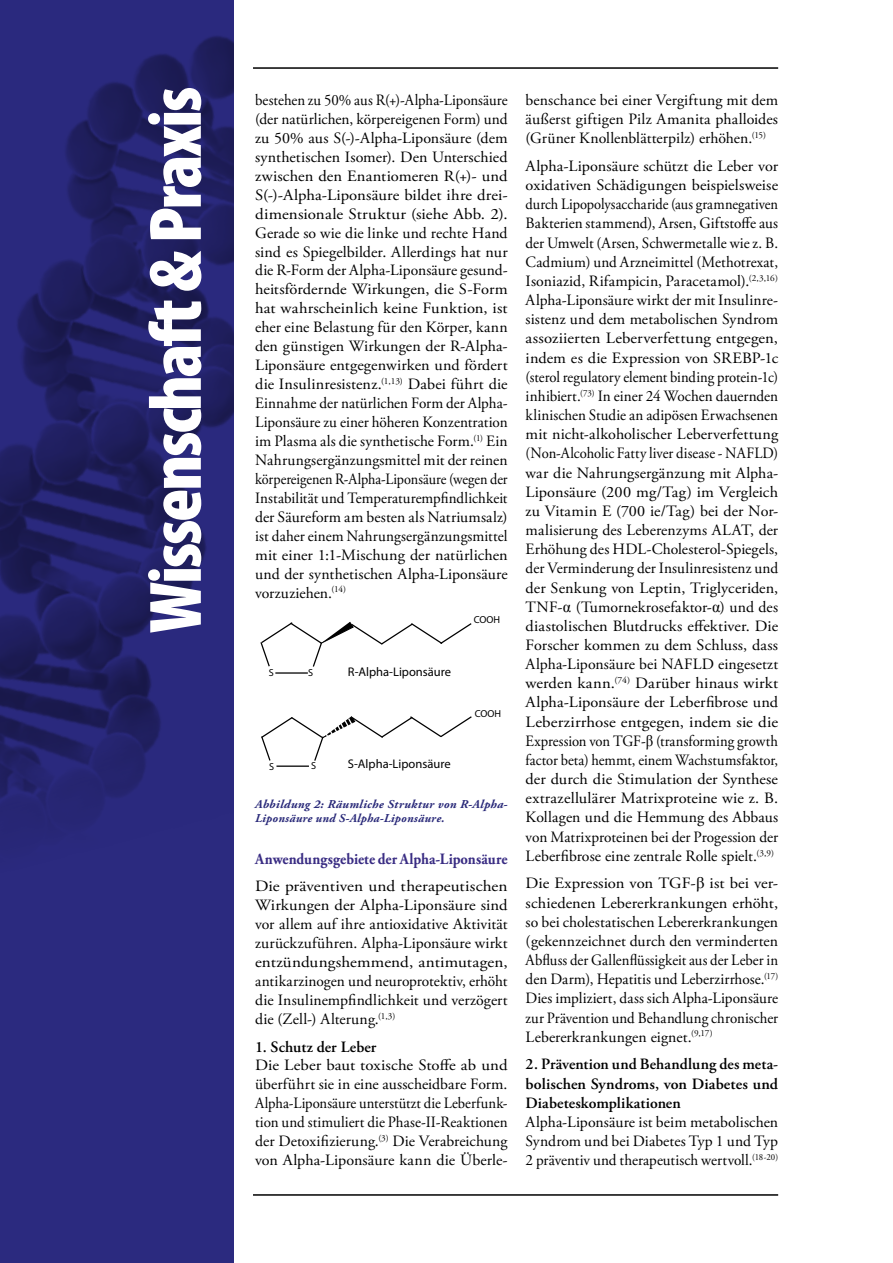
<style>
.page{position:relative;width:893px;height:1263px;background:#fff}
.page>*{position:absolute;margin:0;border:0;box-sizing:border-box;transform-origin:0 0}
.t1{font:900 condensed 75px "Myriad Pro";letter-spacing:-.03em;color:#fff}
.t2{font:15.75px/19.2px "Adobe Garamond Pro";color:#000;text-align:justify}
.t3{font:15.75px/18.9px "Adobe Garamond Pro";color:#000;text-align:justify;scale:.94 1}
.t4{font:15.75px/19.2px "Adobe Garamond Pro";color:#000;text-align:justify;scale:1.06 1}
.t5{font:15.75px/18.9px "Adobe Garamond Pro";color:#000;text-align:justify;scale:1.1 1}
.t6{font:15.75px/18.9px "Adobe Garamond Pro";color:#000;text-align:justify;scale:1.07 1}
.t7{font:600 15.75px/19.2px "Adobe Garamond Pro";letter-spacing:.005em;color:#000;text-align:justify}
.t8{font:700 15.75px "Adobe Garamond Pro";letter-spacing:.005em;color:#392c83;scale:.92 1}
.t9{font:12.6px "Myriad Pro";color:#000}
.t10{font:italic 700 12px/14.4px "Adobe Garamond Pro";letter-spacing:.025em;color:#292979;scale:1.04 1}
.t11{font:10.2px "Myriad Pro";color:#000}
.s1{font-family:"Times New Roman"}
</style>
<div class="page">
<div style="left:0;top:0;width:234px;height:1263px;background:#2b2a7f"></div>
<hr style="left:253px;top:1194px;width:525px;height:2px;background:#000">
<hr style="left:253px;top:67px;width:525px;height:2px;background:#000">
<img style="left:0;top:36px;width:234px;height:792px">
<hr style="left:276px;top:765px;width:33px;height:2px;background:#000">
<svg style="left:261px;top:716px;width:211px;height:45px"></svg>
<svg style="left:260px;top:622px;width:212px;height:45px"></svg>
<hr style="left:275px;top:672px;width:33px;height:2px;background:#000">
<h1 class="t1" style="left:128px;top:633px;width:548px;rotate:-90deg">Wissenschaft &amp; Praxis</h1>
<p class="t3" style="left:255px;top:91px;width:270px">bestehen zu 50% aus R(+)-Alpha-Liponsäure (der natürlichen, körpereigenen Form) und zu 50% aus S(-)-Alpha-Liponsäure (dem synthetischen Isomer). Den Unterschied zwischen den Enantiomeren R(+)- und S(-)-Alpha-Liponsäure bildet ihre drei&shy;dimensionale Struktur (siehe Abb. 2).<br>Gerade so wie die linke und rechte Hand sind es Spiegelbilder. Allerdings hat nur die R-Form der Alpha-Liponsäure gesund&shy;heitsfördernde Wirkungen, die S-Form hat wahrscheinlich keine Funktion, ist eher eine Belastung für den Körper, kann den günstigen Wirkungen der R-Alpha-Liponsäure entgegenwirken und fördert die Insulinresistenz.<sup>(1,13)</sup> Dabei führt die Einnahme der natürlichen Form der Alpha-Liponsäure zu einer höheren Konzentration im Plasma als die synthetische Form.<sup>(1)</sup> Ein Nahrungsergänzungsmittel mit der reinen körpereigenen R-Alpha-Liponsäure (wegen der Instabilität und Temperaturempfindlichkeit der Säureform am besten als Natriumsalz) ist daher einem Nahrungsergänzungsmittel mit einer 1:1-Mischung der natürlichen und der synthetischen Alpha-Liponsäure vorzuziehen.<sup>(14)</sup></p>
<p class="t11" style="left:474px;top:613px;width:28px">COOH</p>
<p class="t11" style="left:269px;top:666px;width:7px">S</p>
<p class="t11" style="left:269px;top:760px;width:7px">S</p>
<p class="t11" style="left:308px;top:666px;width:7px">S</p>
<p class="t9" style="left:348px;top:664px;width:105px">R-Alpha-Liponsäure</p>
<p class="t11" style="left:311px;top:759px;width:7px">S</p>
<p class="t9" style="left:348px;top:756px;width:104px">S-Alpha-Liponsäure</p>
<p class="t11" style="left:475px;top:707px;width:28px">COOH</p>
<p class="t10" style="left:255px;top:797px;width:244px">Abbildung 2: Räumliche Struktur von R-Alpha-<br>Liponsäure und S-Alpha-Liponsäure.</p>
<p class="t8" style="left:255px;top:850px;width:276px">Anwendungsgebiete der Alpha-Liponsäure</p>
<p class="t5" style="left:255px;top:877px;width:231px">Die präventiven und therapeutischen Wirkungen der Alpha-Liponsäure sind vor allem auf ihre antioxidative Aktivität zurückzuführen. Alpha-Liponsäure wirkt entzündungshemmend, antimutagen, antikarzinogen und neuroprotektiv, erhöht die Insulinempfindlichkeit und verzögert die (Zell-) Alterung.<sup>(1,3)</sup></p>
<p class="t7" style="left:255px;top:1037px;width:123px">1. Schutz der Leber</p>
<p class="t6" style="left:255px;top:1056px;width:237px">Die Leber baut toxische Stoffe ab und überführt sie in eine ausscheidbare Form.<br>Alpha-Liponsäure unterstützt die Leberfunk&shy;tion und stimuliert die Phase-II-Reaktionen der Detoxifizierung.<sup>(3)</sup> Die Verabreichung von Alpha-Liponsäure kann die Überle-</p>
<p class="t2" style="left:526px;top:91px;width:254px">benschance bei einer Vergiftung mit dem äußerst giftigen Pilz Amanita phalloides (Grüner Knollenblätterpilz) erhöhen.<sup>(15)</sup></p>
<p class="t2" style="left:526px;top:157px;width:254px">Alpha-Liponsäure schützt die Leber vor oxidativen Schädigungen beispielsweise durch Lipopolysaccharide (aus gramnegativen Bakterien stammend), Arsen, Giftstoffe aus der Umwelt (Arsen, Schwermetalle wie z. B.<br>Cadmium) und Arzneimittel (Methotrexat, Isoniazid, Rifampicin, Paracetamol).<sup>(2,3,16)<br></sup>Alpha-Liponsäure wirkt der mit Insulinre&shy;sistenz und dem metabolischen Syndrom assoziierten Leberverfettung entgegen, indem es die Expression von SREBP-1c (sterol regulatory element binding protein-1c) inhibiert.<sup>(73)</sup> In einer 24 Wochen dauernden klinischen Studie an adipösen Erwachsenen mit nicht-alkoholischer Leberverfettung (Non-Alcoholic Fatty liver disease - NAFLD) war die Nahrungsergänzung mit Alpha-Liponsäure (200 mg/Tag) im Vergleich zu Vitamin E (700 ie/Tag) bei der Nor&shy;malisierung des Leberenzyms ALAT, der Erhöhung des HDL-Cholesterol-Spiegels, der Verminderung der Insulinresistenz und der Senkung von Leptin, Triglyceriden, TNF-<span class="s1">α</span> (Tumornekrosefaktor-<span class="s1">α</span>) und des diastolischen Blutdrucks effektiver. Die Forscher kommen zu dem Schluss, dass Alpha-Liponsäure bei NAFLD eingesetzt werden kann.<sup>(74)</sup> Darüber hinaus wirkt Alpha-Liponsäure der Leberfibrose und Leberzirrhose entgegen, indem sie die Expression von TGF-<span class="s1">β</span> (transforming growth factor beta) hemmt, einem Wachstumsfaktor, der durch die Stimulation der Synthese extrazellulärer Matrixproteine wie z. B.<br>Kollagen und die Hemmung des Abbaus von Matrixproteinen bei der Progession der Leberfibrose eine zentrale Rolle spielt.<sup>(3,9)</sup></p>
<p class="t4" style="left:526px;top:874px;width:240px">Die Expression von TGF-<span class="s1">β</span> ist bei ver&shy;schiedenen Lebererkrankungen erhöht, so bei cholestatischen Lebererkrankungen (gekennzeichnet durch den verminderten Abfluss der Gallenflüssigkeit aus der Leber in den Darm), Hepatitis und Leberzirrhose.<sup>(17)<br></sup>Dies impliziert, dass sich Alpha-Liponsäure zur Prävention und Behandlung chronischer Lebererkrankungen eignet.<sup>(9,17)</sup></p>
<p class="t7" style="left:526px;top:1055px;width:254px">2. Prävention und Behandlung des meta&shy;bolischen Syndroms, von Diabetes und Diabeteskomplikationen</p>
<p class="t2" style="left:526px;top:1113px;width:254px">Alpha-Liponsäure ist beim metabolischen Syndrom und bei Diabetes Typ 1 und Typ 2 präventiv und therapeutisch wertvoll.<sup>(18-20)</sup></p>
</div>
